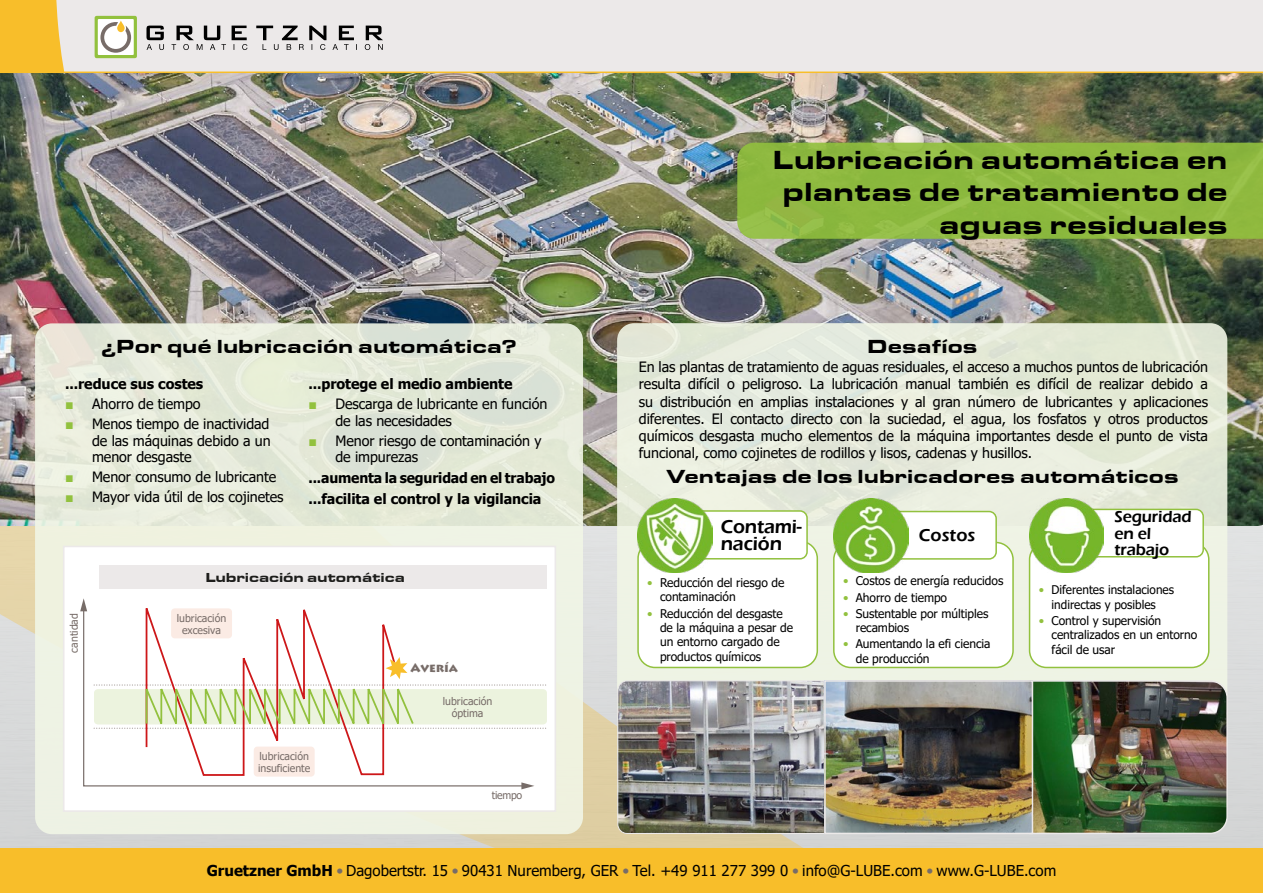
<style>
.page{position:relative;width:1263px;height:893px;background:#fff}
.page>*{position:absolute;margin:0;border:0;box-sizing:border-box;transform-origin:0 0}
.t1{font:27px/32.4px "Eurostar Black Extended";color:#000;text-align:right}
.t2{font:19.5px "Eurostar Black Extended";color:#000}
.t3{font:600 19.5px/16.5px "Eras ITC";letter-spacing:-.01em;color:#000}
.t4{font:600 18px "Eras ITC";color:#000}
.t5{font:600 16.5px/16.5px "Eras ITC";letter-spacing:-.01em;color:#000}
.t6{font:15px "Tahoma";color:#000}
.t7{font:14.25px/17.1px "Tahoma";letter-spacing:-.005em;color:#000}
.t8{font:700 14.25px/21.3px "Tahoma";letter-spacing:-.005em;color:#000}
.t9{font:13.5px "Eurostar Black Extended";letter-spacing:-.01em;color:#1d1d1b}
.t10{font:12px/14.4px "Tahoma";letter-spacing:-.005em;color:#000}
.t11{font:900 12px "Lithos Pro";letter-spacing:-.015em;color:#776c68}
.t12{font:10.5px/12.6px "Tahoma";color:#776c68;text-align:center}
.s1{font-weight:700;color:#92c13e}
.s2{color:#92c13e}
.s3{font-weight:700}
.s4{color:#776c68}
</style>
<div class="page">
<svg style="left:0;top:526px;width:1263px;height:323px;background:#dad6c8"></svg>
<img style="left:0;top:73px;width:1263px;height:453px">
<div style="left:0;top:849px;width:1263px;height:44px;background:#f8be2a"></div>
<div style="left:0;top:0;width:1263px;height:73px;background:#ece9e9"></div>
<div style="left:617px;top:323px;width:610px;height:509px;background:#e6eade;border-radius:17px"></div>
<div style="left:638px;top:541px;width:179px;height:126px;background:#fff;border-radius:17px"></div>
<div style="left:637px;top:541px;width:181px;height:127px;border:2px solid #92c13e;border-radius:17px"></div>
<div style="left:675px;top:511px;width:132px;height:48px;background:#fff;border-radius:7px"></div>
<div style="left:675px;top:510px;width:133px;height:49px;border:2px solid #92c13e;border-radius:7px"></div>
<img style="left:638px;top:498px;width:74px;height:74px">
<div style="left:834px;top:542px;width:179px;height:125px;background:#fff;border-radius:17px"></div>
<div style="left:833px;top:542px;width:181px;height:126px;border:2px solid #92c13e;border-radius:17px"></div>
<div style="left:865px;top:511px;width:131px;height:48px;background:#fff;border-radius:7px"></div>
<div style="left:864px;top:511px;width:133px;height:49px;border:2px solid #92c13e;border-radius:7px"></div>
<img style="left:833px;top:498px;width:75px;height:74px">
<div style="left:1029px;top:542px;width:180px;height:125px;background:#fff;border-radius:17px"></div>
<div style="left:1029px;top:542px;width:180px;height:126px;border:2px solid #92c13e;border-radius:17px"></div>
<div style="left:1057px;top:509px;width:146px;height:48px;background:#fff;border-radius:7px"></div>
<div style="left:1056px;top:509px;width:148px;height:48px;border:2px solid #92c13e;border-radius:7px"></div>
<img style="left:1029px;top:498px;width:74px;height:74px">
<div style="left:35px;top:323px;width:548px;height:511px;background:linear-gradient(to right,#e9eddd,#e3e9d9);border-radius:17px"></div>
<svg style="left:737px;top:143px;width:526px;height:96px;background:#8eb940"></svg>
<img style="left:617px;top:681px;width:207px;height:153px">
<img style="left:1028px;top:679px;width:201px;height:156px">
<img style="left:827px;top:683px;width:203px;height:148px">
<div style="left:824px;top:680px;width:209px;height:154px;border:2px solid #ece9e9"></div>
<div style="left:64px;top:546px;width:491px;height:265px;background:#fff"></div>
<svg style="left:82px;top:611px;width:439px;height:176px"></svg>
<svg style="left:80px;top:598px;width:7px;height:13px"></svg>
<svg style="left:521px;top:782px;width:13px;height:7px"></svg>
<div style="left:100px;top:565px;width:447px;height:23px;background:#ece9e9"></div>
<svg style="left:145px;top:608px;width:253px;height:169px"></svg>
<svg style="left:94px;top:657px;width:453px;height:75px"></svg>
<div style="left:63px;top:546px;width:493px;height:266px;border:2px solid #ece9e9"></div>
<svg style="left:0;top:0;width:389px;height:72px;background:#e0d5bb"></svg>
<h2 class="t2" style="left:101px;top:335px;width:418px">¿Por qué lubricación automática?</h2>
<p class="t8" style="left:308px;top:373px;width:206px">...protege el medio ambiente</p>
<p class="t7" style="left:335px;top:397px;width:213px;line-height:16.5px;text-indent:-27px"><span class="s1">■</span> Descarga de lubricante en función de las necesidades</p>
<p class="t7" style="left:335px;top:433px;width:207px;line-height:16.5px;text-indent:-27px"><span class="s1">■</span> Menor riesgo de contaminación y de impurezas</p>
<p class="t8" style="left:308px;top:468px;width:248px">...aumenta la seguridad en el trabajo ...facilita el control y la vigilancia</p>
<p class="t8" style="left:65px;top:373px;width:140px">...reduce sus costes</p>
<p class="t7" style="left:65px;top:396px;width:137px"><span class="s1">■</span> Ahorro de tiempo</p>
<p class="t7" style="left:92px;top:417px;width:180px;line-height:16.5px;text-align:justify;text-indent:-27px"><span class="s1">■</span> Menos tiempo de inactividad de las máquinas debido a un menor desgaste</p>
<p class="t7" style="left:65px;top:469px;width:213px"><span class="s1">■</span> Menor consumo de lubricante</p>
<p class="t7" style="left:65px;top:489px;width:220px"><span class="s1">■</span> Mayor vida útil de los cojinetes</p>
<p class="t12" style="left:68px;top:653px;width:41px;rotate:-90deg">cantidad</p>
<p class="t9" style="left:205px;top:569px;width:201px">Lubricación automática</p>
<p class="t12" style="left:177px;top:612px;width:51px">lubricación excesiva</p>
<p class="t12" style="left:258px;top:750px;width:54px;text-align:left">lubricación insuficiente</p>
<p class="t11" style="left:410px;top:660px;width:49px">Avería</p>
<p class="t12" style="left:443px;top:695px;width:51px">lubricación óptima</p>
<p class="t12" style="left:492px;top:790px;width:32px">tiempo</p>
<h1 class="t1" style="left:773px;top:143px;width:457px">Lubricación automática en plantas de tratamiento de aguas residuales</h1>
<h2 class="t2" style="left:867px;top:335px;width:112px">Desafíos</h2>
<p class="t7" style="left:639px;top:359px;width:571px;text-align:justify">En las plantas de tratamiento de aguas residuales, el acceso a muchos puntos de lubricación resulta difícil o peligroso. La lubricación manual también es difícil de realizar debido a su distribución en amplias instalaciones y al gran número de lubricantes y aplicaciones diferentes. El contacto directo con la suciedad, el agua, los fosfatos y otros productos químicos desgasta mucho elementos de la máquina importantes desde el punto de vista funcional, como cojinetes de rodillos y lisos, cadenas y husillos.</p>
<h2 class="t2" style="left:666px;top:464px;width:514px">Ventajas de los lubricadores automáticos</h2>
<h2 class="t3" style="left:721px;top:519px;width:82px">Contami&shy;nación</h2>
<p class="t10" style="left:660px;top:576px;width:126px;text-indent:-13px"><span class="s2">•</span> Reducción del riesgo de contaminación</p>
<p class="t10" style="left:660px;top:607px;width:134px;text-indent:-13px"><span class="s2">•</span> Reducción del desgaste de la máquina a pesar de un entorno cargado de productos químicos</p>
<p class="t4" style="left:919px;top:525px;width:58px">Costos</p>
<p class="t10" style="left:843px;top:574px;width:162px"><span class="s2">•</span> Costos de energía reducidos</p>
<p class="t10" style="left:843px;top:591px;width:106px"><span class="s2">•</span> Ahorro de tiempo</p>
<p class="t10" style="left:856px;top:607px;width:134px;text-indent:-13px"><span class="s2">•</span> Sustentable por múltiples recambios</p>
<p class="t10" style="left:856px;top:637px;width:136px;text-indent:-13px"><span class="s2">•</span> Aumentando la efi ciencia de producción</p>
<p class="t5" style="left:1114px;top:509px;width:79px">Seguridad en el trabajo</p>
<p class="t10" style="left:1039px;top:583px;width:137px;text-align:center"><span class="s2">•</span> Diferentes instalaciones indirectas y posibles</p>
<p class="t10" style="left:1051px;top:614px;width:147px;text-indent:-13px"><span class="s2">•</span> Control y supervisión centralizados en un entorno fácil de usar</p>
<p class="t6" style="left:207px;top:860px;width:851px"><span class="s3">Gruetzner GmbH</span> <span class="s4">•</span> Dagobertstr. 15 <span class="s4">•</span> 90431 Nuremberg, GER <span class="s4">•</span> Tel. +49 911 277 399 0 <span class="s4">•</span> info@G-LUBE.com <span class="s4">•</span> www.G-LUBE.com</p>
</div>
